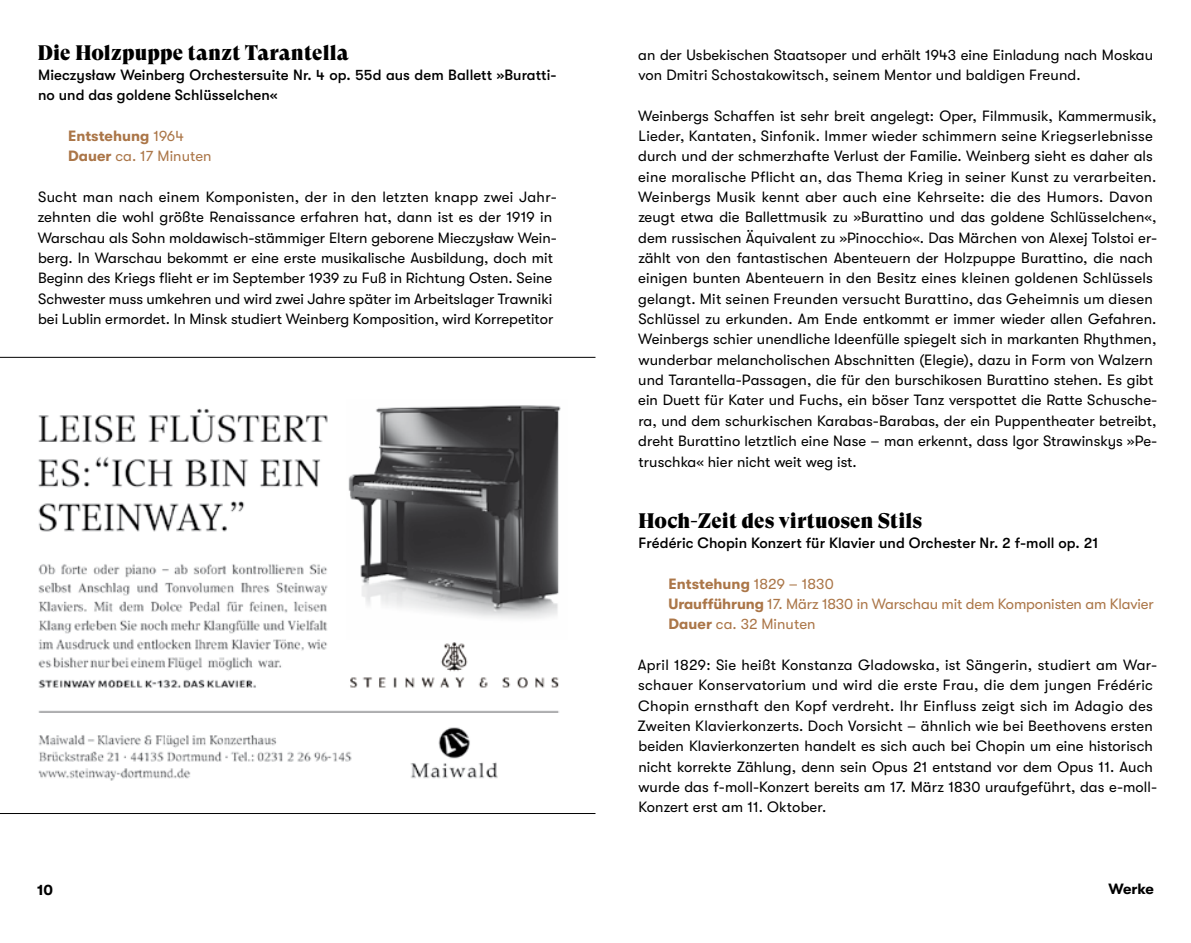
<style>
.page{position:relative;width:1191px;height:943px;background:#fff}
.page>*{position:absolute;margin:0;border:0;box-sizing:border-box;transform-origin:0 0}
.t1{font:21px "GT Super Display Super";letter-spacing:.005em;color:#000}
.t2{font:14.88px/20.3px "GT Walsheim";letter-spacing:.005em;color:#000}
.t3{font:500 14.88px/20.3px "GT Walsheim";letter-spacing:.005em;color:#000}
.t4{font:14.88px/20.3px "GT Walsheim";letter-spacing:-.01em;color:#ab7648}
.t5{font:700 14.88px "GT Walsheim";color:#000}
.s1{font-weight:700}
</style>
<div class="page">
<img style="left:38px;top:405px;width:523px;height:376px">
<hr style="left:0;top:357px;width:595px;height:1px;background:#000">
<hr style="left:0;top:813px;width:595px;height:1px;background:#000">
<h1 class="t1" style="left:37px;top:41px;width:313px">Die Holzpuppe tanzt Tarantella</h1>
<p class="t3" style="left:38px;top:65px;width:520px">Mieczysław Weinberg Orchestersuite Nr. 4 op. 55d aus dem Ballett »Buratti&shy;no und das goldene Schlüsselchen«</p>
<p class="t4" style="left:68px;top:126px;width:145px"><span class="s1">Entstehung</span> 1964<br><span class="s1">Dauer</span> ca. 17 Minuten</p>
<p class="t2" style="left:38px;top:187px;width:520px">Sucht man nach einem Komponisten, der in den letzten knapp zwei Jahr&shy;zehnten die wohl größte Renaissance erfahren hat, dann ist es der 1919 in Warschau als Sohn moldawisch-stämmiger Eltern geborene Mieczysław Wein&shy;berg. In Warschau bekommt er eine erste musikalische Ausbildung, doch mit Beginn des Kriegs flieht er im September 1939 zu Fuß in Richtung Osten. Seine Schwester muss umkehren und wird zwei Jahre später im Arbeitslager Trawniki bei Lublin ermordet. In Minsk studiert Weinberg Komposition, wird Korrepetitor</p>
<p class="t2" style="left:638px;top:44px;width:516px">an der Usbekischen Staatsoper und erhält 1943 eine Einladung nach Moskau von Dmitri Schostakowitsch, seinem Mentor und baldigen Freund.</p>
<p class="t2" style="left:638px;top:105px;width:521px">Weinbergs Schaffen ist sehr breit angelegt: Oper, Filmmusik, Kammermusik, Lieder, Kantaten, Sinfonik. Immer wieder schimmern seine Kriegserlebnisse durch und der schmerzhafte Verlust der Familie. Weinberg sieht es daher als eine moralische Pflicht an, das Thema Krieg in seiner Kunst zu verarbeiten.<br>Weinbergs Musik kennt aber auch eine Kehrseite: die des Humors. Davon zeugt etwa die Ballettmusik zu »Burattino und das goldene Schlüsselchen«, dem russischen Äquivalent zu »Pinocchio«. Das Märchen von Alexej Tolstoi er&shy;zählt von den fantastischen Abenteuern der Holzpuppe Burattino, die nach einigen bunten Abenteuern in den Besitz eines kleinen goldenen Schlüssels gelangt. Mit seinen Freunden versucht Burattino, das Geheimnis um diesen Schlüssel zu erkunden. Am Ende entkommt er immer wieder allen Gefahren.<br>Weinbergs schier unendliche Ideenfülle spiegelt sich in markanten Rhythmen, wunderbar melancholischen Abschnitten (Elegie), dazu in Form von Walzern und Tarantella-Passagen, die für den burschikosen Burattino stehen. Es gibt ein Duett für Kater und Fuchs, ein böser Tanz verspottet die Ratte Schusche&shy;ra, und dem schurkischen Karabas-Barabas, der ein Puppentheater betreibt, dreht Burattino letztlich eine Nase – man erkennt, dass Igor Strawinskys »Pe&shy;truschka« hier nicht weit weg ist.</p>
<h1 class="t1" style="left:638px;top:509px;width:285px">Hoch-Zeit des virtuosen Stils</h1>
<p class="t3" style="left:638px;top:532px;width:461px">Frédéric Chopin Konzert für Klavier und Orchester Nr. 2 f-moll op. 21</p>
<p class="t4" style="left:668px;top:573px;width:487px"><span class="s1">Entstehung</span> 1829 – 1830<br><span class="s1">Uraufführung</span> 17. März 1830 in Warschau mit dem Komponisten am Klavier<br><span class="s1">Dauer</span> ca. 32 Minuten</p>
<p class="t2" style="left:637px;top:655px;width:521px">April 1829: Sie heißt Konstanza Gladowska, ist Sängerin, studiert am War&shy;schauer Konservatorium und wird die erste Frau, die dem jungen Frédéric Chopin ernsthaft den Kopf verdreht. Ihr Einfluss zeigt sich im Adagio des Zweiten Klavierkonzerts. Doch Vorsicht – ähnlich wie bei Beethovens ersten beiden Klavierkonzerten handelt es sich auch bei Chopin um eine historisch nicht korrekte Zählung, denn sein Opus 21 entstand vor dem Opus 11. Auch wurde das f-moll-Konzert bereits am 17. März 1830 uraufgeführt, das e-moll-Konzert erst am 11. Oktober.</p>
<p class="t5" style="left:37px;top:881px;width:18px">10</p>
<p class="t5" style="left:1108px;top:880px;width:47px">Werke</p>
</div>
